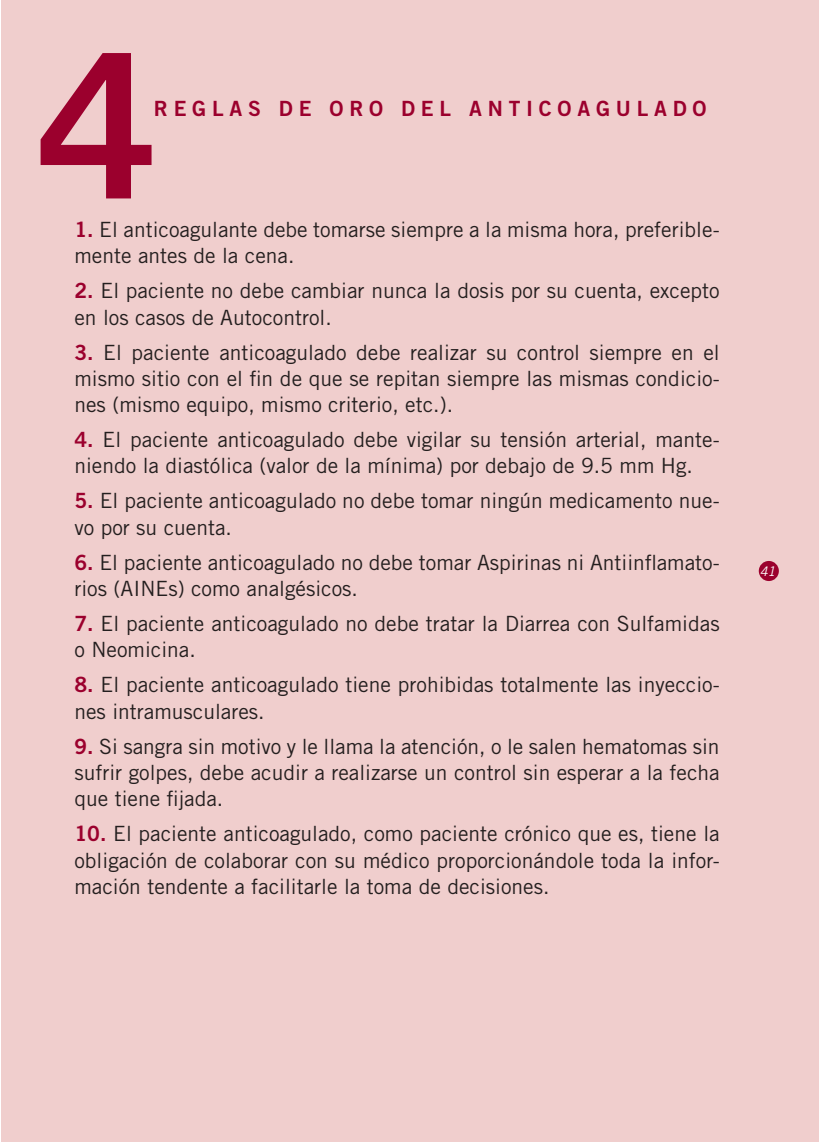
<style>
.page{position:relative;width:819px;height:1142px;background:#fff}
.page>*{position:absolute;margin:0;border:0;box-sizing:border-box;transform-origin:0 0}
.t1{font:201.25px "Trade Gothic Bold Two";color:#9b002d}
.t2{font:21px/26.2px "Trade Gothic";color:#241f1f}
.t3{font:21px "Trade Gothic Bold Two";letter-spacing:.275em;color:#9b002d}
.t4{font:italic 13.12px "Trade Gothic";color:#fff}
.s1{font-family:"Trade Gothic Bold Two";color:#9b002d}
</style>
<div class="page">
<div style="left:1px;top:0;width:818px;height:1141px;background:#f0cecd"></div>
<div style="left:758px;top:560px;width:20px;height:21px;background:#9b002d;border-radius:50%"></div>
<h1 class="t1" style="left:36px;top:2px;width:124px">4</h1>
<p class="t3" style="left:154px;top:96px;width:554px">REGLAS DE ORO DEL ANTICOAGULADO</p>
<p class="t2" style="left:74px;top:216px;width:646px"><span class="s1">1.</span> El anticoagulante debe tomarse siempre a la misma hora, preferible&shy;mente antes de la cena.</p>
<p class="t2" style="left:74px;top:277px;width:646px"><span class="s1">2.</span> El paciente no debe cambiar nunca la dosis por su cuenta, excepto en los casos de Autocontrol.</p>
<p class="t2" style="left:74px;top:338px;width:646px;text-align:justify"><span class="s1">3.</span> El paciente anticoagulado debe realizar su control siempre en el mismo sitio con el fin de que se repitan siempre las mismas condicio&shy;nes (mismo equipo, mismo criterio, etc.).</p>
<p class="t2" style="left:74px;top:426px;width:646px"><span class="s1">4.</span> El paciente anticoagulado debe vigilar su tensión arterial, mante&shy;niendo la diastólica (valor de la mínima) por debajo de 9.5 mm Hg.</p>
<p class="t2" style="left:74px;top:487px;width:646px"><span class="s1">5.</span> El paciente anticoagulado no debe tomar ningún medicamento nue&shy;vo por su cuenta.</p>
<p class="t2" style="left:74px;top:548px;width:646px"><span class="s1">6.</span> El paciente anticoagulado no debe tomar Aspirinas ni Antiinflamato&shy;rios (AINEs) como analgésicos.</p>
<p class="t2" style="left:74px;top:610px;width:646px"><span class="s1">7.</span> El paciente anticoagulado no debe tratar la Diarrea con Sulfamidas o Neomicina.</p>
<p class="t2" style="left:74px;top:671px;width:646px"><span class="s1">8.</span> El paciente anticoagulado tiene prohibidas totalmente las inyeccio&shy;nes intramusculares.</p>
<p class="t2" style="left:74px;top:732px;width:646px;text-align:justify"><span class="s1">9.</span> Si sangra sin motivo y le llama la atención, o le salen hematomas sin sufrir golpes, debe acudir a realizarse un control sin esperar a la fecha que tiene fijada.</p>
<p class="t2" style="left:74px;top:820px;width:646px;text-align:justify"><span class="s1">10.</span> El paciente anticoagulado, como paciente crónico que es, tiene la obligación de colaborar con su médico proporcionándole toda la infor&shy;mación tendente a facilitarle la toma de decisiones.</p>
<p class="t4" style="left:759px;top:563px;width:17px">41</p>
</div>
